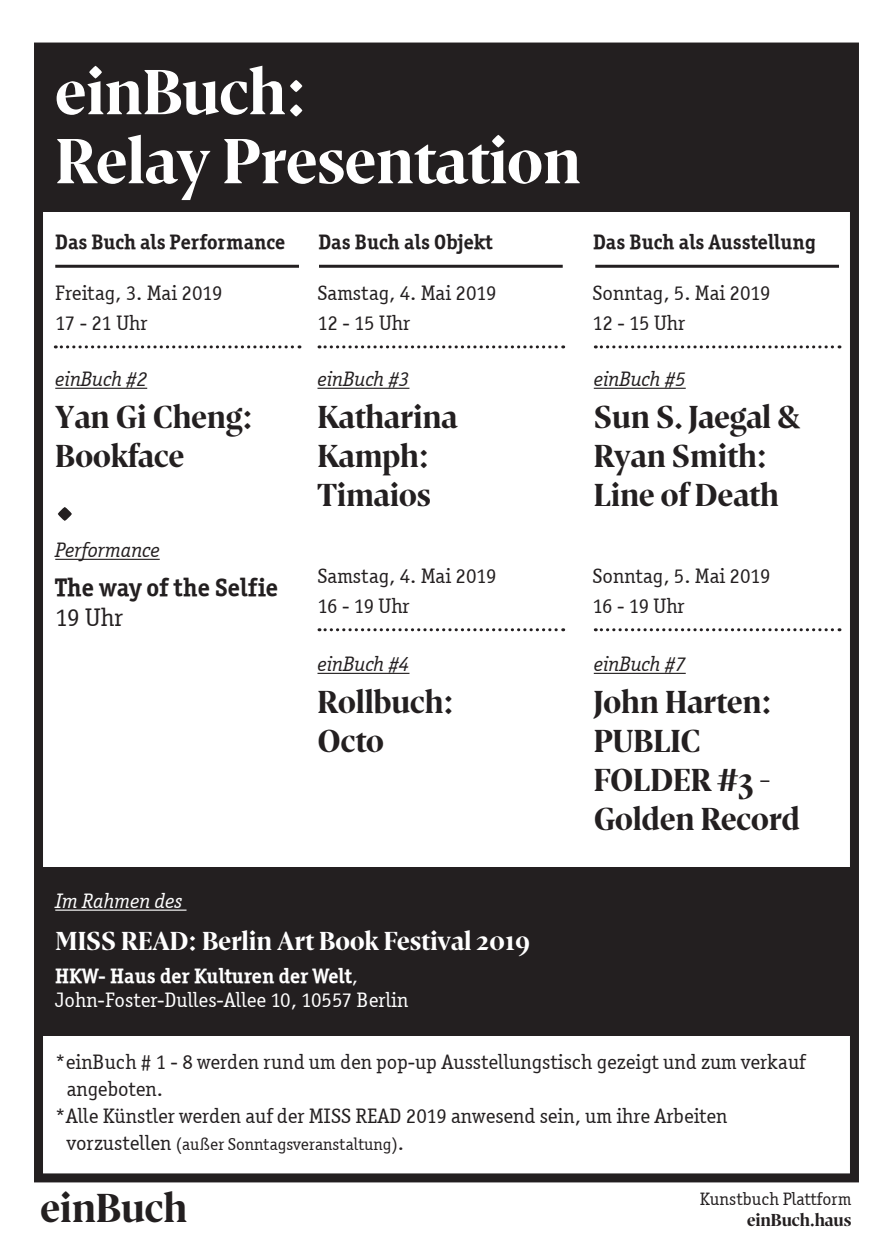
<style>
.page{position:relative;width:893px;height:1259px;background:#fff}
.page>*{position:absolute;margin:0;border:0;box-sizing:border-box;transform-origin:0 0}
.t1{font:75px "Optique Early Bird Bold Display";color:#231f20}
.t2{font:66px "Optique Early Bird Bold Display";color:#fff}
.t3{font:42px "Optique Early Bird Bold Display";color:#231f20}
.t4{font:33px/39px "Optique Early Bird Bold Display";color:#231f20}
.t5{font:27px "Optique Early Bird Bold Display";color:#fff}
.t6{font:25.5px "Officina Serif ITCTT Bold";color:#231f20}
.t7{font:25.5px "Officina Serif ITCTT Book";color:#231f20}
.t8{font:21px/27px "Officina Serif ITCTT Book";color:#231f20}
.t9{font:21px "Officina Serif ITCTT Bold";color:#231f20}
.t10{font:21px "Officina Serif ITCTT Book Ita";color:#231f20}
.t11{font:21px "Officina Serif ITCTT Book";color:#fff}
.t12{font:21px "Officina Serif ITCTT Bold";color:#fff}
.t13{font:21px "Officina Serif ITCTT Book Ita";color:#fff}
.t14{font:18px "Officina Serif ITCTT Book";color:#231f20}
.t15{font:18px "Optique Early Bird Bold Display";color:#231f20}
.t16{font:17.4px "Officina Serif ITCTT Book";color:#231f20}
.s1{font-family:"Officina Serif ITCTT Book"}
.s2{font-size:21px}
</style>
<div class="page">
<div style="left:34px;top:43px;width:825px;height:1139px;border:9px solid #231f20"></div>
<div style="left:40px;top:43px;width:813px;height:168px;background:#231f20"></div>
<hr style="left:55px;top:388px;width:92px;height:1px;background:#231f20">
<hr style="left:55px;top:559px;width:105px;height:1px;background:#231f20">
<hr style="left:317px;top:388px;width:92px;height:1px;background:#231f20">
<hr style="left:317px;top:673px;width:92px;height:1px;background:#231f20">
<hr style="left:594px;top:388px;width:92px;height:1px;background:#231f20">
<hr style="left:594px;top:673px;width:92px;height:1px;background:#231f20">
<svg style="left:55px;top:345px;width:245px;height:3px"></svg>
<svg style="left:319px;top:345px;width:245px;height:3px"></svg>
<svg style="left:319px;top:628px;width:245px;height:3px"></svg>
<svg style="left:595px;top:345px;width:245px;height:3px"></svg>
<hr style="left:55px;top:265px;width:244px;height:3px;background:#231f20">
<hr style="left:319px;top:265px;width:244px;height:3px;background:#231f20">
<hr style="left:595px;top:265px;width:244px;height:3px;background:#231f20">
<svg style="left:595px;top:628px;width:245px;height:3px"></svg>
<div style="left:43px;top:867px;width:812px;height:169px;background:#231f20"></div>
<hr style="left:55px;top:909px;width:132px;height:1px;background:#fff">
<p class="t2" style="left:55px;top:53px;width:253px">einBuch:</p>
<p class="t2" style="left:55px;top:122px;width:527px">Relay Presentation</p>
<p class="t9" style="left:55px;top:229px;width:232px">Das Buch als Performance</p>
<p class="t9" style="left:318px;top:229px;width:176px">Das Buch als Objekt</p>
<p class="t9" style="left:593px;top:229px;width:224px">Das Buch als Ausstellung</p>
<p class="t8" style="left:317px;top:279px;width:181px">Samstag, 4. Mai 2019</p>
<p class="t8" style="left:317px;top:309px;width:94px">12 - 15 Uhr</p>
<p class="t8" style="left:55px;top:279px;width:169px">Freitag, 3. Mai 2019</p>
<p class="t8" style="left:55px;top:309px;width:94px">17 - 21 Uhr</p>
<p class="t8" style="left:592px;top:279px;width:180px">Sonntag, 5. Mai 2019</p>
<p class="t8" style="left:592px;top:309px;width:94px">12 - 15 Uhr</p>
<p class="t10" style="left:55px;top:367px;width:93px">einBuch #2</p>
<p class="t4" style="left:55px;top:398px;width:199px">Yan Gi Cheng:</p>
<p class="t4" style="left:55px;top:437px;width:130px">Bookface</p>
<p class="t1" style="left:55px;top:448px;width:21px">.</p>
<p class="t10" style="left:55px;top:538px;width:106px">Performance</p>
<p class="t6" style="left:55px;top:572px;width:224px">The way of the Selfie</p>
<p class="t7" style="left:55px;top:603px;width:69px">19 Uhr</p>
<p class="t10" style="left:317px;top:367px;width:93px">einBuch #3</p>
<p class="t4" style="left:317px;top:398px;width:141px">Katharina<br>Kamph:</p>
<p class="t4" style="left:317px;top:476px;width:115px">Timaios</p>
<p class="t8" style="left:317px;top:562px;width:181px">Samstag, 4. Mai 2019</p>
<p class="t8" style="left:317px;top:592px;width:94px">16 - 19 Uhr</p>
<p class="t10" style="left:317px;top:652px;width:93px">einBuch #4</p>
<p class="t4" style="left:317px;top:683px;width:138px">Rollbuch:</p>
<p class="t4" style="left:317px;top:722px;width:68px">Octo</p>
<p class="t13" style="left:55px;top:889px;width:128px">Im Rahmen des</p>
<p class="t5" style="left:55px;top:925px;width:477px">MISS READ: Berlin Art Book Festival 2019</p>
<p class="t12" style="left:55px;top:963px;width:304px">HKW- Haus der Kulturen der Welt<span class="s1">,</span></p>
<p class="t11" style="left:55px;top:988px;width:354px">John-Foster-Dulles-Allee 10, 10557 Berlin</p>
<p class="t10" style="left:594px;top:367px;width:93px">einBuch #5</p>
<p class="t4" style="left:594px;top:398px;width:208px">Sun S. Jaegal &amp;</p>
<p class="t4" style="left:594px;top:437px;width:175px">Ryan Smith:</p>
<p class="t4" style="left:594px;top:476px;width:186px">Line of Death</p>
<p class="t8" style="left:592px;top:562px;width:180px">Sonntag, 5. Mai 2019</p>
<p class="t8" style="left:592px;top:592px;width:94px">16 - 19 Uhr</p>
<p class="t10" style="left:594px;top:652px;width:93px">einBuch #7</p>
<p class="t4" style="left:594px;top:683px;width:179px">John Harten:<br>PUBLIC</p>
<p class="t4" style="left:594px;top:761px;width:208px">FOLDER #3 -<br>Golden Record</p>
<p class="t8" style="left:67px;top:1048px;width:740px;text-indent:-11px">*einBuch # 1 - 8 werden rund um den pop-up Ausstellungstisch gezeigt und zum verkauf angeboten.</p>
<p class="t8" style="left:55px;top:1102px;width:674px">*Alle Künstler werden auf der MISS READ 2019 anwesend sein, um ihre Arbeiten</p>
<p class="t16" style="left:67px;top:1133px;width:339px"><span class="s2">vorzustellen</span> (außer Sonntagsveranstaltung)<span class="s2">.</span></p>
<h3 class="t3" style="left:40px;top:1182px;width:148px">einBuch</h3>
<p class="t14" style="left:700px;top:1188px;width:153px">Kunstbuch Plattform</p>
<p class="t15" style="left:747px;top:1209px;width:106px">einBuch.haus</p>
</div>
